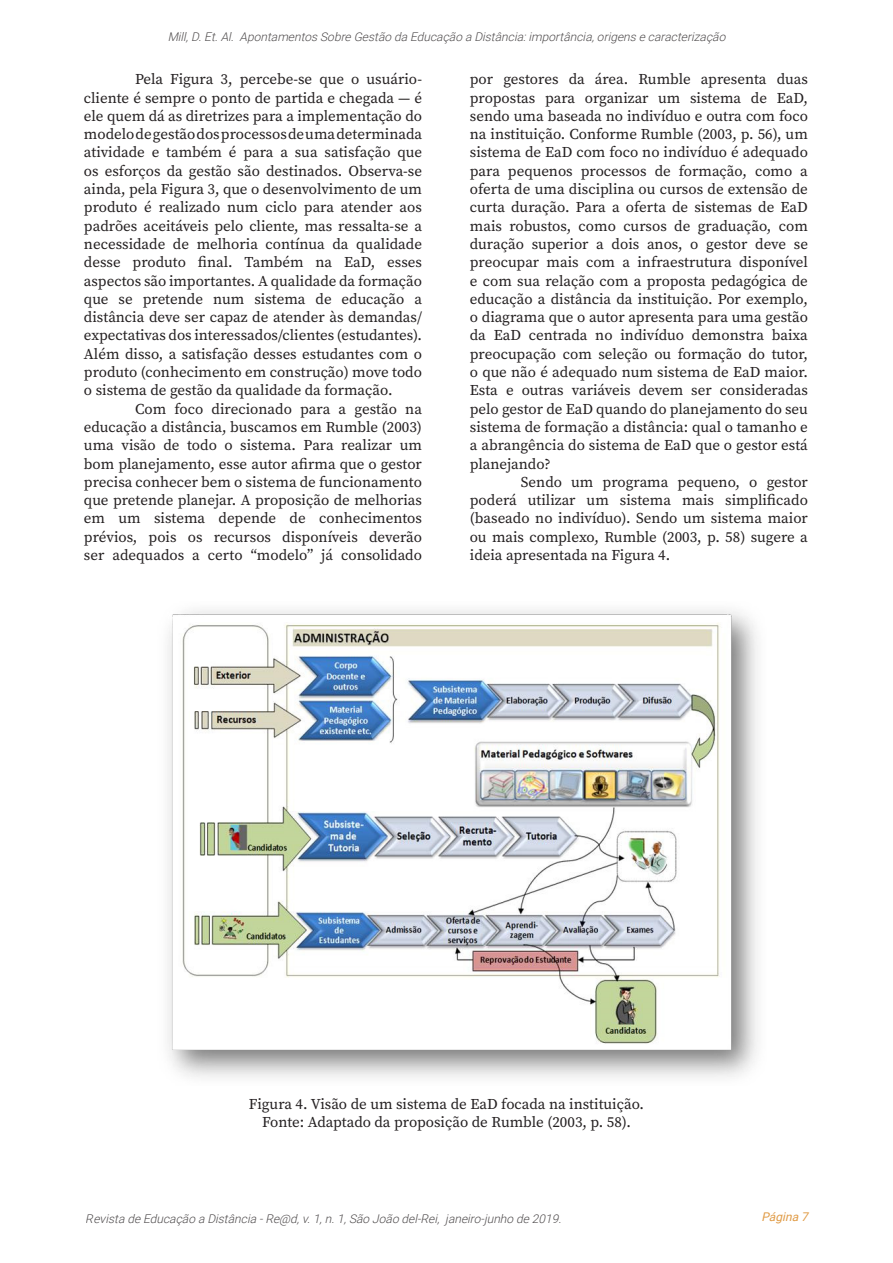
<style>
.page{position:relative;width:893px;height:1263px;background:#fff}
.page>*{position:absolute;margin:0;border:0;box-sizing:border-box;transform-origin:0 0}
.Main_Text{font:15px/18.3px "Source Serif Pro";color:#231f20;text-align:justify}
.t1{font:italic 300 12px "Roboto";color:#231f20}
.t2{font:italic 12px "Roboto";color:#e09b46}
</style>
<div class="page">
<img style="left:167px;top:610px;width:591px;height:468px">
<p class="t1" style="left:168px;top:29px;width:563px">Mill,D.Et.Al. ApontamentosSobreGestão da Educação a Distância:importância,origensecaracterização</p>
<p class="Main_Text" style="left:84px;top:70px;width:340px;text-indent:51px">Pela Figura 3, percebe-se que o usuário&shy;cliente é sempre o ponto de partida e chegada — é ele quem dá as diretrizes para a implementação do modelo de gestão dos processos de uma determinada atividade e também é para a sua satisfação que os esforços da gestão são destinados. Observa-se ainda, pela Figura 3, que o desenvolvimento de um produto é realizado num ciclo para atender aos padrões aceitáveis pelo cliente, mas ressalta-se a necessidade de melhoria contínua da qualidade desse produto final. Também na EaD, esses aspectos são importantes. A qualidade da formação que se pretende num sistema de educação a distância deve ser capaz de atender às demandas/ expectativas dos interessados/clientes (estudantes).<br>Além disso, a satisfação desses estudantes com o produto (conhecimento em construção) move todo o sistema de gestão da qualidade da formação.</p>
<p class="Main_Text" style="left:84px;top:399px;width:340px;text-indent:51px">Com foco direcionado para a gestão na educação a distância, buscamos em Rumble (2003) uma visão de todo o sistema. Para realizar um bom planejamento, esse autor afirma que o gestor precisa conhecer bem o sistema de funcionamento que pretende planejar. A proposição de melhorias em um sistema depende de conhecimentos prévios, pois os recursos disponíveis deverão ser adequados a certo “modelo” já consolidado</p>
<p class="Main_Text" style="left:470px;top:70px;width:340px">por gestores da área. Rumble apresenta duas propostas para organizar um sistema de EaD, sendo uma baseada no indivíduo e outra com foco na instituição. Conforme Rumble (2003, p. 56), um sistema de EaD com foco no indivíduo é adequado para pequenos processos de formação, como a oferta de uma disciplina ou cursos de extensão de curta duração. Para a oferta de sistemas de EaD mais robustos, como cursos de graduação, com duração superior a dois anos, o gestor deve se preocupar mais com a infraestrutura disponível e com sua relação com a proposta pedagógica de educação a distância da instituição. Por exemplo, o diagrama que o autor apresenta para uma gestão da EaD centrada no indivíduo demonstra baixa preocupação com seleção ou formação do tutor, o que não é adequado num sistema de EaD maior.<br>Esta e outras variáveis devem ser consideradas pelo gestor de EaD quando do planejamento do seu sistema de formação a distância: qual o tamanho e a abrangência do sistema de EaD que o gestor está planejando?</p>
<p class="Main_Text" style="left:470px;top:473px;width:340px;text-indent:51px">Sendo um programa pequeno, o gestor poderá utilizar um sistema mais simplificado (baseado no indivíduo). Sendo um sistema maior ou mais complexo, Rumble (2003, p. 58) sugere a ideia apresentada na Figura 4.</p>
<p class="Main_Text" style="left:249px;top:1095px;width:397px">Figura 4. Visão de um sistema de EaD focada na instituição.</p>
<p class="Main_Text" style="left:262px;top:1113px;width:370px">Fonte: Adaptado da proposição de Rumble (2003, p. 58).</p>
<p class="t1" style="left:86px;top:1210px;width:480px">Revista deEducação a Distância -Re@d,v.1,n.1,São João del-Rei, janeiro-junho de2019.</p>
<p class="t2" style="left:761px;top:1208px;width:51px">Página 7</p>
</div>
